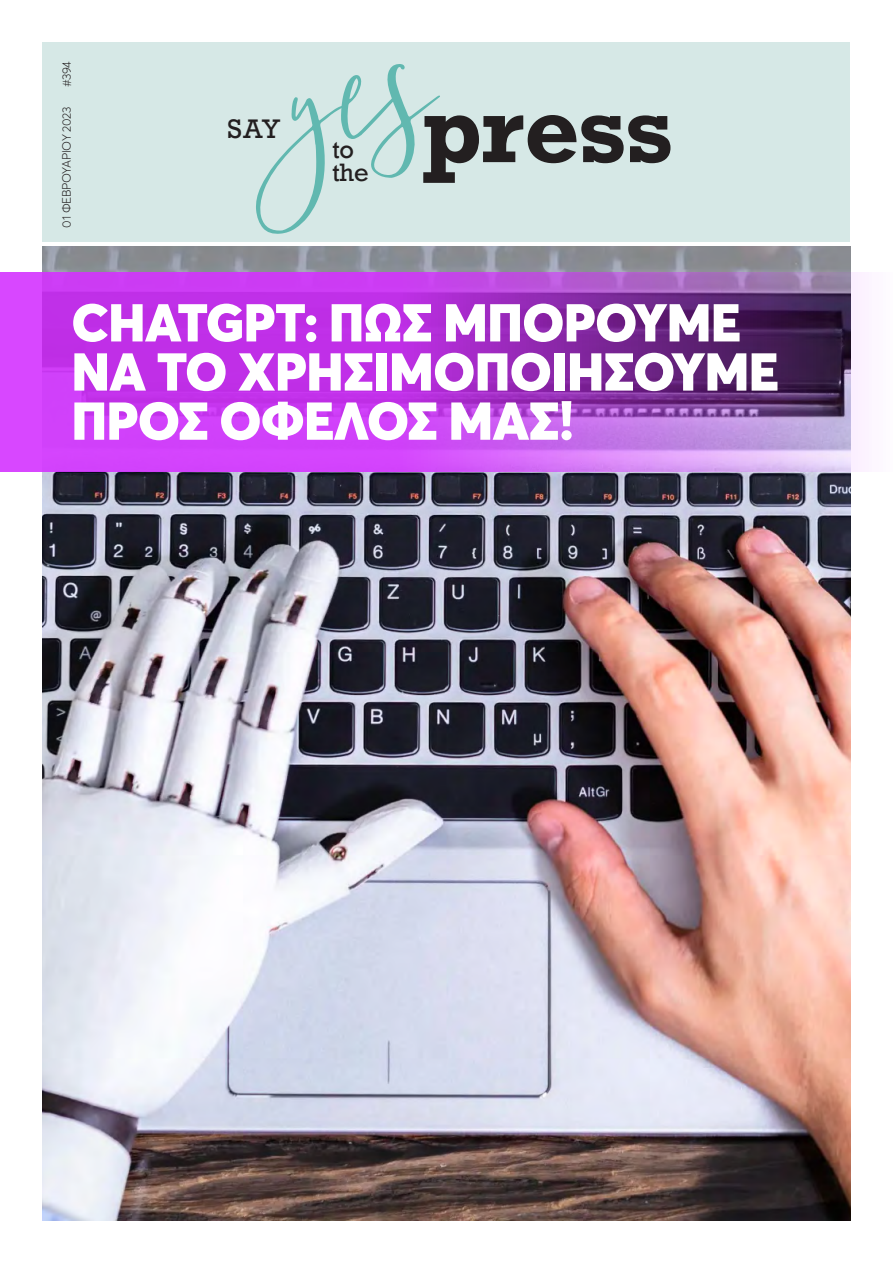
<style>
.page{position:relative;width:893px;height:1263px;background:#fff}
.page>*{position:absolute;margin:0;border:0;box-sizing:border-box;transform-origin:0 0}
.t1{font:700 89.7px "Rockwell";letter-spacing:-.005em;color:#231f20}
.t2{font:900 52.5px/49.2px "Averta";letter-spacing:-.005em;color:#fff}
.t3{font:25.2px "Rockwell";color:#231f20}
.t4{font:23.7px/23px "Rockwell";color:#231f20}
.t5{font:300 12px "Averta";letter-spacing:-.025em;color:#231f20}
</style>
<div class="page">
<div style="left:43px;top:43px;width:807px;height:199px;background:#d6e8e6"></div>
<svg style="left:256px;top:64px;width:184px;height:170px"></svg>
<img style="left:43px;top:247px;width:807px;height:973px">
<svg style="left:0;top:272px;width:869px;height:200px;background:#af44d0"></svg>
<p class="t5" style="left:59px;top:87px;width:28px;rotate:-90deg">#394</p>
<p class="t5" style="left:59px;top:227px;width:122px;rotate:-90deg">01 ΦΕΒΡΟΥΑΡΙΟΥ 2023</p>
<p class="t3" style="left:228px;top:113px;width:55px">SAY</p>
<p class="t4" style="left:332px;top:138px;width:38px">to the</p>
<h1 class="t1" style="left:422px;top:71px;width:252px">press</h1>
<p class="t2" style="left:72px;top:297px;width:709px">CHATGPT: ΠΏΣ ΜΠΟΡΟΎΜΕ<br>ΝΑ ΤΟ ΧΡΗΣΙΜΟΠΟΙΉΣΟΥΜΕ<br>ΠΡΟΣ ΌΦΕΛΌΣ ΜΑΣ!</p>
</div>
